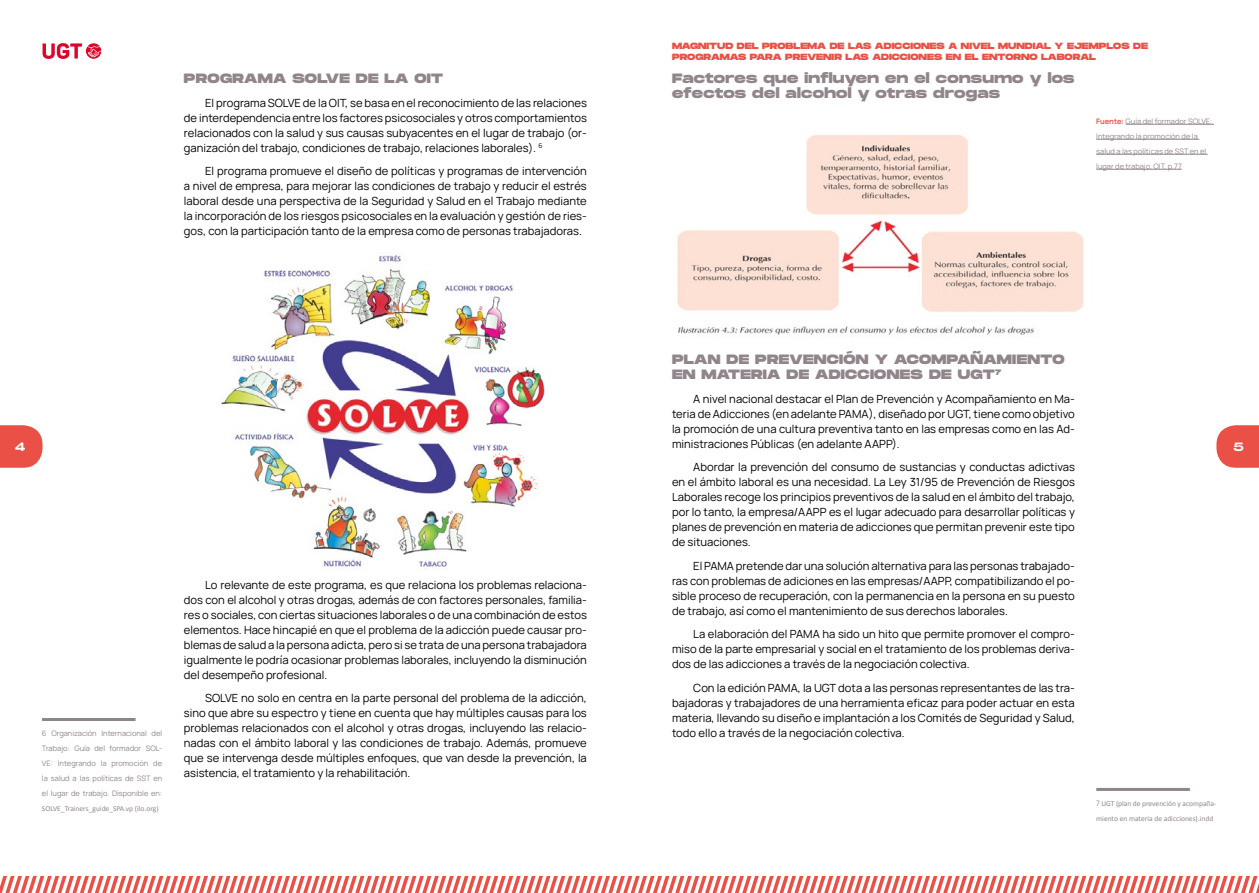
<style>
.page{position:relative;width:1259px;height:893px;background:#fff}
.page>*{position:absolute;margin:0;border:0;box-sizing:border-box;transform-origin:0 0}
.t1{font:800 13.5px/15px "Monument Extended";letter-spacing:.025em;color:#91858c}
.t2{font:12px "Monument Extended";color:#fff}
.t3{font:11.25px/15px "Manrope";color:#000;text-align:justify}
.t4{font:800 9px/10.8px "Monument Extended";color:#ea5045}
.t5{font:7.5px/15px "Manrope";color:#91858c}
.t6{font:7.5px/15px "Calibri";color:#91858c}
.s1{font-weight:700;color:#ea5045}
.s2{font-family:"Manrope"}
</style>
<div class="page">
<img style="left:677px;top:134px;width:407px;height:201px">
<img style="left:221px;top:255px;width:324px;height:315px">
<hr style="left:1125px;top:124px;width:89px;height:1px;background:#91858c">
<hr style="left:1096px;top:139px;width:103px;height:1px;background:#91858c">
<hr style="left:1096px;top:154px;width:111px;height:1px;background:#91858c">
<hr style="left:1096px;top:169px;width:85px;height:1px;background:#91858c">
<hr style="left:1096px;top:788px;width:93px;height:3px;background:#91858c">
<hr style="left:42px;top:718px;width:94px;height:3px;background:#91858c">
<svg style="left:0;top:876px;width:1259px;height:17px"></svg>
<svg style="left:43px;top:43px;width:59px;height:16px"></svg>
<svg style="left:1216px;top:425px;width:43px;height:43px;background:#ec6258"></svg>
<svg style="left:0;top:425px;width:43px;height:43px;background:#ec6258"></svg>
<p class="t1" style="left:184px;top:71px;width:261px">PROGRAMA SOLVE DE LA OIT</p>
<p class="t3" style="left:184px;top:94px;width:404px;text-indent:21px">El programa SOLVE de la OIT, se basa en el reconocimiento de las relaciones de interdependencia entre los factores psicosociales y otros comportamientos relacionados con la salud y sus causas subyacentes en el lugar de trabajo (or&shy;ganización del trabajo, condiciones de trabajo, relaciones laborales). <sup>6</sup></p>
<p class="t3" style="left:184px;top:163px;width:404px;text-indent:21px">El programa promueve el diseño de políticas y programas de intervención a nivel de empresa, para mejorar las condiciones de trabajo y reducir el estrés laboral desde una perspectiva de la Seguridad y Salud en el Trabajo mediante la incorporación de los riesgos psicosociales en la evaluación y gestión de ries&shy;gos, con la participación tanto de la empresa como de personas trabajadoras.</p>
<p class="t4" style="left:672px;top:40px;width:477px">MAGNITUD DEL PROBLEMA DE LAS ADICCIONES A NIVEL MUNDIAL Y EJEMPLOS DE<br>PROGRAMAS PARA PREVENIR LAS ADICCIONES EN EL ENTORNO LABORAL</p>
<p class="t1" style="left:672px;top:71px;width:404px">Factores que influyen en el consumo y los efectos del alcohol y otras drogas</p>
<p class="t5" style="left:1096px;top:113px;width:118px"><span class="s1">Fuente:</span> Guía del formador SOLVE:<br>Integrando la promoción de la salud a las políticas de SST en el lugar de trabajo. OIT. p.77</p>
<p class="t1" style="left:672px;top:352px;width:394px">PLAN DE PREVENCIÓN Y ACOMPAÑAMIENTO<br>EN MATERIA DE ADICCIONES DE UGT<sup>7</sup></p>
<p class="t3" style="left:672px;top:390px;width:404px;text-indent:21px">A nivel nacional destacar el Plan de Prevención y Acompañamiento en Ma&shy;teria de Adicciones (en adelante PAMA), diseñado por UGT, tiene como objetivo la promoción de una cultura preventiva tanto en las empresas como en las Ad&shy;ministraciones Públicas (en adelante AAPP).</p>
<p class="t3" style="left:672px;top:459px;width:404px;text-indent:21px">Abordar la prevención del consumo de sustancias y conductas adictivas en el ámbito laboral es una necesidad. La Ley 31/95 de Prevención de Riesgos Laborales recoge los principios preventivos de la salud en el ámbito del trabajo, por lo tanto, la empresa/AAPP es el lugar adecuado para desarrollar políticas y planes de prevención en materia de adicciones que permitan prevenir este tipo de situaciones.</p>
<p class="t3" style="left:672px;top:557px;width:404px;text-indent:21px">El PAMA pretende dar una solución alternativa para las personas trabajado&shy;ras con problemas de adiciones en las empresas/AAPP, compatibilizando el po&shy;sible proceso de recuperación, con la permanencia en la persona en su puesto de trabajo, así como el mantenimiento de sus derechos laborales.</p>
<p class="t3" style="left:672px;top:626px;width:404px;text-indent:21px">La elaboración del PAMA ha sido un hito que permite promover el compro&shy;miso de la parte empresarial y social en el tratamiento de los problemas deriva&shy;dos de las adicciones a través de la negociación colectiva.</p>
<p class="t3" style="left:672px;top:679px;width:404px;text-indent:21px">Con la edición PAMA, la UGT dota a las personas representantes de las tra&shy;bajadoras y trabajadores de una herramienta eficaz para poder actuar en esta materia, llevando su diseño e implantación a los Comités de Seguridad y Salud, todo ello a través de la negociación colectiva.</p>
<p class="t2" style="left:15px;top:438px;width:12px">4</p>
<p class="t2" style="left:1233px;top:438px;width:12px">5</p>
<p class="t3" style="left:184px;top:576px;width:404px;text-indent:21px">Lo relevante de este programa, es que relaciona los problemas relaciona&shy;dos con el alcohol y otras drogas, además de con factores personales, familia&shy;res o sociales, con ciertas situaciones laborales o de una combinación de estos elementos. Hace hincapié en que el problema de la adicción puede causar pro&shy;blemas de salud a la persona adicta, pero si se trata de una persona trabajadora igualmente le podría ocasionar problemas laborales, incluyendo la disminución del desempeño profesional.</p>
<p class="t3" style="left:184px;top:690px;width:404px;text-indent:21px">SOLVE no solo en centra en la parte personal del problema de la adicción, sino que abre su espectro y tiene en cuenta que hay múltiples causas para los problemas relacionados con el alcohol y otras drogas, incluyendo las relacio&shy;nadas con el ámbito laboral y las condiciones de trabajo. Además, promueve que se intervenga desde múltiples enfoques, que van desde la prevención, la asistencia, el tratamiento y la rehabilitación.</p>
<p class="t5" style="left:42px;top:725px;width:122px;text-align:justify">6 Organización Internacional del Trabajo: Guía del formador SOL-VE: Integrando la promoción de la salud a las políticas de SST en el lugar de trabajo. Disponible en:</p>
<p class="t6" style="left:42px;top:801px;width:118px">SOLVE_Trainers_guide_SPA.vp (ilo.org)</p>
<p class="t6" style="left:1096px;top:796px;width:122px"><span class="s2">7</span> UGT (plan de prevención y acompaña&shy;miento en materia de adicciones).indd</p>
</div>
